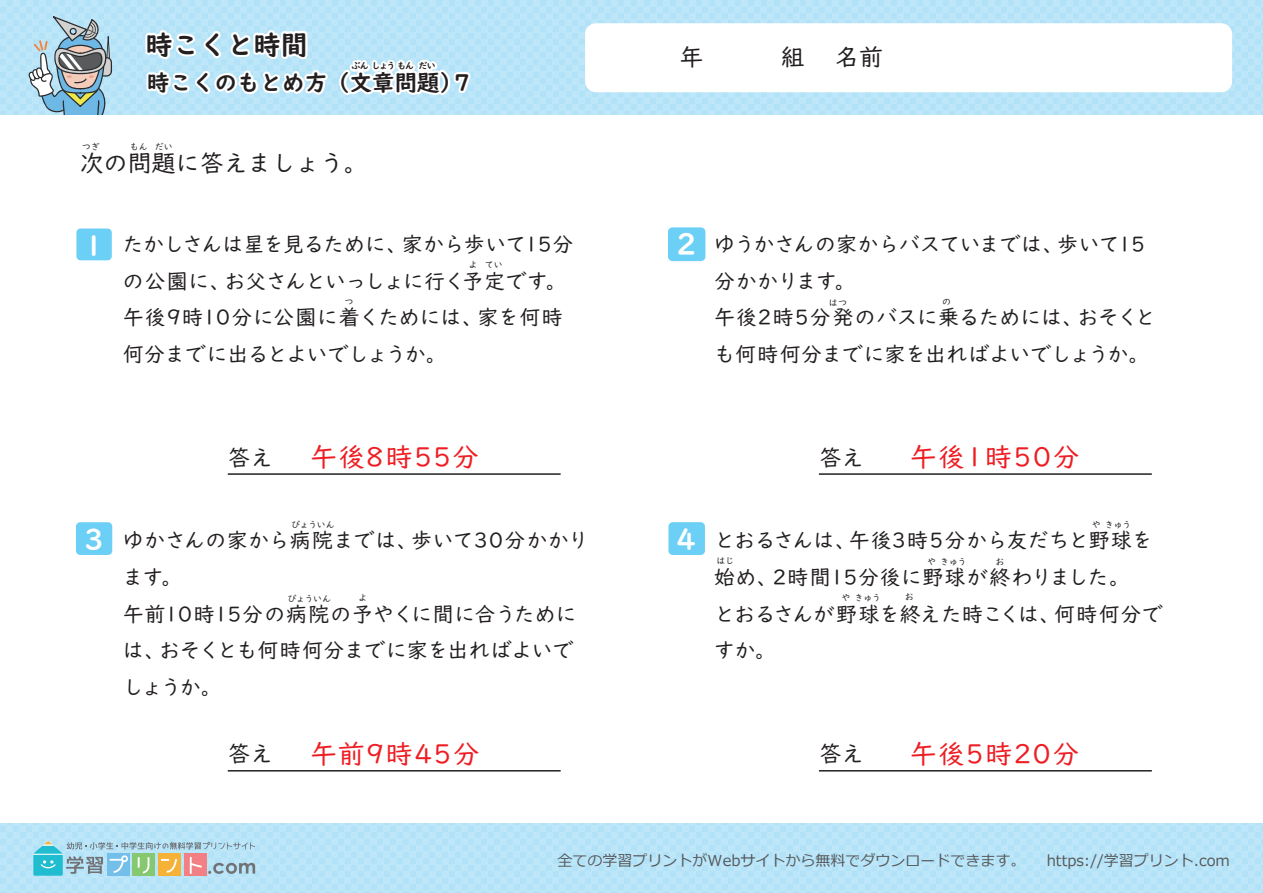
<style>
.page{position:relative;width:1263px;height:893px;background:#fff}
.page>*{position:absolute;margin:0;border:0;box-sizing:border-box;transform-origin:0 0}
.t1{font:29.1px "UD Digi Kyokasho NP B";color:#fff}
.t2{font:28.35px "UD Digi Kyokasho NP B";color:#fff}
.t3{font:28.2px "UD Digi Kyokasho NP B";color:#fff}
.t4{font:27.45px "UD Digi Kyokasho NP B";color:#fff}
.t5{font:27px "UD Digi Kyokasho NP R";letter-spacing:.055em;color:#ee1d23}
.t6{font:27px "UD Digi Kyokasho NP B";color:#231f20}
.t7{font:24px "UD Digi Kyokasho NP R";color:#231f20}
.t8{font:22.5px "UD Digi Kyokasho NP B";color:#231f20}
.t9{font:22.5px "UD Digi Kyokasho NP R";color:#231f20}
.t10{font:21px/36.8px "UD Digi Kyokasho NP R";letter-spacing:-.015em;color:#231f20}
.t11{font:15px "Meiryo";color:#56595b}
.t12{font:9px "UD Digi Kyokasho NP R";letter-spacing:-.025em;color:#231f20}
.t13{font:9px "UD Digi Kyokasho NP B";letter-spacing:-.055em;color:#231f20}
</style>
<div class="page">
<div style="left:0;top:0;width:1263px;height:114px;background:#bde6f9"></div>
<div style="left:0;top:823px;width:1263px;height:70px;background:#bde6f9"></div>
<div style="left:585px;top:23px;width:647px;height:69px;background:#fff;border-radius:11px"></div>
<svg style="left:33px;top:841px;width:222px;height:35px"></svg>
<svg style="left:28px;top:16px;width:84px;height:98px"></svg>
<div style="left:76px;top:229px;width:36px;height:31px;background:#6bcff6;border-radius:4px"></div>
<div style="left:76px;top:522px;width:36px;height:33px;background:#6bcff6;border-radius:4px"></div>
<div style="left:668px;top:227px;width:37px;height:34px;background:#6bcff6;border-radius:4px"></div>
<div style="left:668px;top:522px;width:37px;height:33px;background:#6bcff6;border-radius:4px"></div>
<hr style="left:228px;top:473px;width:333px;height:2px;background:#231f20">
<hr style="left:228px;top:770px;width:333px;height:1px;background:#231f20">
<hr style="left:819px;top:473px;width:333px;height:2px;background:#231f20">
<hr style="left:819px;top:770px;width:333px;height:1px;background:#231f20">
<svg style="left:142px;top:0;width:331px;height:115px"></svg>
<p class="t6" style="left:146px;top:29px;width:163px">時こくと時間</p>
<p class="t8" style="left:147px;top:69px;width:316px">時こくのもとめ方（文章問題）</p>
<p class="t13" style="left:351px;top:61px;width:86px">ぶんしょうもんだい</p>
<p class="t8" style="left:454px;top:69px;width:17px">7</p>
<p class="t12" style="left:82px;top:141px;width:19px">つぎ</p>
<p class="t12" style="left:130px;top:141px;width:45px">もん だい</p>
<p class="t7" style="left:80px;top:149px;width:289px">次の問題に答えましょう。</p>
<h3 class="t4" style="left:84px;top:229px;width:21px">1</h3>
<p class="t10" style="left:123px;top:226px;width:452px">たかしさんは星を見るために、家から歩いて15分の公園に、お父さんといっしょに行く予定です。午後9時10分に公園に着くためには、家を何時何分までに出るとよいでしょうか。</p>
<p class="t12" style="left:469px;top:259px;width:36px">よ てい</p>
<p class="t12" style="left:344px;top:296px;width:10px">つ</p>
<h3 class="t3" style="left:84px;top:522px;width:21px">3</h3>
<p class="t9" style="left:228px;top:444px;width:46px">答え</p>
<p class="t5" style="left:310px;top:441px;width:171px">午後8時55分</p>
<p class="t12" style="left:291px;top:519px;width:45px">びょういん</p>
<p class="t10" style="left:123px;top:522px;width:468px">ゆかさんの家から病院までは、歩いて30分かかります。<br>午前10時15分の病院の予やくに間に合うためには、おそくとも何時何分までに家を出ればよいでしょうか。</p>
<p class="t12" style="left:287px;top:593px;width:45px">びょういん</p>
<p class="t12" style="left:359px;top:593px;width:10px">よ</p>
<p class="t9" style="left:228px;top:741px;width:46px">答え</p>
<p class="t5" style="left:310px;top:738px;width:171px">午前9時45分</p>
<p class="t7" style="left:680px;top:43px;width:25px">年</p>
<p class="t7" style="left:781px;top:43px;width:25px">組</p>
<p class="t7" style="left:835px;top:43px;width:49px">名前</p>
<h1 class="t1" style="left:676px;top:226px;width:22px">2</h1>
<p class="t10" style="left:714px;top:226px;width:443px">ゆうかさんの家からバスていまでは、歩いて15分かかります。<br>午後2時5分発のバスに乗るためには、おそくとも何時何分までに家を出ればよいでしょうか。</p>
<p class="t12" style="left:829px;top:298px;width:20px">はつ</p>
<p class="t12" style="left:942px;top:297px;width:10px">の</p>
<p class="t9" style="left:819px;top:444px;width:46px">答え</p>
<p class="t5" style="left:910px;top:441px;width:172px">午後１時50分</p>
<h2 class="t2" style="left:676px;top:522px;width:22px">4</h2>
<p class="t12" style="left:1092px;top:519px;width:41px">や きゅう</p>
<p class="t10" style="left:714px;top:522px;width:450px">とおるさんは、午後3時5分から友だちと野球を始め、2時間15分後に野球が終わりました。<br>とおるさんが野球を終えた時こくは、何時何分ですか。</p>
<p class="t12" style="left:927px;top:556px;width:41px">や きゅう</p>
<p class="t12" style="left:995px;top:556px;width:10px">お</p>
<p class="t12" style="left:716px;top:556px;width:19px">はじ</p>
<p class="t12" style="left:841px;top:592px;width:41px">や きゅう</p>
<p class="t12" style="left:905px;top:592px;width:10px">お</p>
<p class="t9" style="left:819px;top:741px;width:46px">答え</p>
<p class="t5" style="left:910px;top:738px;width:171px">午後5時20分</p>
<p class="t11" style="left:558px;top:850px;width:469px">全ての学習プリントがWebサイトから無料でダウンロードできます。</p>
<p class="t11" style="left:1047px;top:850px;width:185px">https://学習プリント.com</p>
</div>
